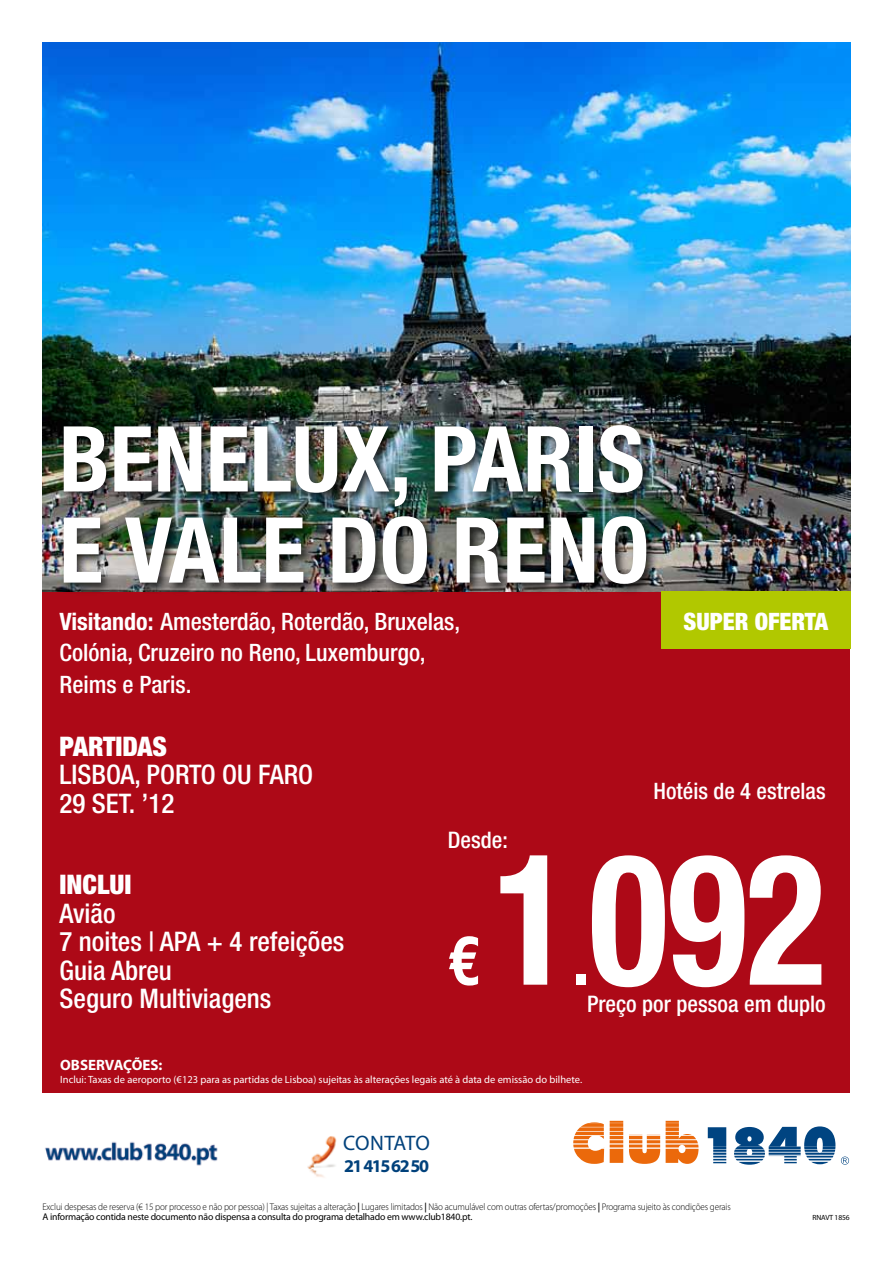
<style>
.page{position:relative;width:893px;height:1263px;background:#fff}
.page>*{position:absolute;margin:0;border:0;box-sizing:border-box;transform-origin:0 0}
.t1{font:700 condensed 182.55px "Helvetica Neue";color:#fff;scale:.9 1}
.t2{font:700 condensed 91.05px/91.1px "Helvetica Neue";color:#fff}
.t3{font:700 condensed 68.55px "Helvetica Neue";color:#fff}
.t4{font:500 condensed 27px/28.5px "Helvetica Neue";color:#fff}
.t5{font:900 condensed 27px "Helvetica Neue";color:#fff}
.t6{font:500 condensed 24px/31.5px "Helvetica Neue";color:#fff}
.t7{font:900 condensed 24px "Helvetica Neue";color:#fff}
.t8{font:500 condensed 22.8px "Helvetica Neue";color:#fff}
.t9{font:500 condensed 22.65px "Helvetica Neue";color:#fff}
.t10{font:21px "Myriad Pro";color:#00417b}
.t11{font:700 18px "Myriad Pro";letter-spacing:-.08em;color:#00417b}
.t12{font:700 15px "Myriad Pro";color:#fff}
.t13{font:10.5px "Myriad Pro";color:#fff}
.t14{font:300 9.75px/10.5px "Myriad Pro";letter-spacing:-.015em;color:#000;scale:.94 1}
.t15{font:7.5px "Myriad Pro";letter-spacing:-.02em;color:#000}
.s1{font-weight:700}
.s2{font-weight:600}
.s3{font-weight:400}
</style>
<div class="page">
<div style="left:43px;top:43px;width:807px;height:1050px;background:#ad0917"></div>
<svg style="left:573px;top:1120px;width:277px;height:45px"></svg>
<img style="left:43px;top:43px;width:807px;height:548px">
<img style="left:45px;top:1136px;width:292px;height:42px">
<div style="left:661px;top:591px;width:189px;height:58px;background:#b1c800"></div>
<div style="left:60px;top:422px;width:599px;height:174px;background:#000;opacity:.75"></div>
<h2 class="t2" style="left:59px;top:412px;width:592px">BENELUX, PARIS<br>E VALE DO RENO</h2>
<h3 class="t6" style="left:60px;top:605px;width:402px"><span class="s1">VISITANDO:</span> Amesterdão, Roterdão, Bruxelas,<br>Colónia, Cruzeiro no Reno, Luxemburgo,<br>Reims e Paris.</h3>
<h3 class="t7" style="left:684px;top:606px;width:121px">SUPER OFERTA</h3>
<h3 class="t5" style="left:60px;top:730px;width:109px">PARTIDAS</h3>
<h3 class="t4" style="left:60px;top:760px;width:255px">Lisboa, Porto ou Faro<br>29 Set. ’12</h3>
<h3 class="t8" style="left:448px;top:826px;width:62px">Desde:</h3>
<h3 class="t9" style="left:654px;top:778px;width:174px">Hotéis de 4 estrelas</h3>
<h3 class="t5" style="left:60px;top:868px;width:74px">INCLUI</h3>
<h3 class="t4" style="left:60px;top:898px;width:286px">Avião<br>7 noites | APA + 4 refeições<br>Guia Abreu<br>Seguro Multiviagens</h3>
<h3 class="t3" style="left:448px;top:919px;width:34px">€</h3>
<h1 class="t1" style="left:494px;top:809px;width:370px">1092</h1>
<h3 class="t3" style="left:573px;top:919px;width:18px">.</h3>
<h3 class="t8" style="left:587px;top:990px;width:240px">Preço por pessoa em duplo</h3>
<h3 class="t12" style="left:60px;top:1055px;width:104px">OBSERVAÇÕES:</h3>
<p class="t13" style="left:60px;top:1073px;width:523px">Inclui: Taxas de aeroporto (€123 para as partidas de Lisboa) sujeitas às alterações legais até à data de emissão do bilhete.</p>
<h3 class="t10" style="left:343px;top:1130px;width:40px">contat</h3>
<h3 class="t10" style="left:416px;top:1130px;width:16px">o</h3>
<h3 class="t11" style="left:344px;top:1154px;width:86px">21 415 62 50</h3>
<p class="t14" style="left:43px;top:1201px;width:734px">Exclui despesas de reserva (€ 15 por processo e não por pessoa) | Taxas sujeitas a alteração <span class="s2">|</span> Lugares limitados <span class="s2">|</span> Não acumulável com outras ofertas/promoções <span class="s2">|</span> Programa sujeito às condições gerais<br><span class="s3">A informação contida neste documento não dispensa a consulta do programa detalhado em www.club1840.pt.</span></p>
<p class="t15" style="left:813px;top:1213px;width:38px">RNAVT 1856</p>
</div>
